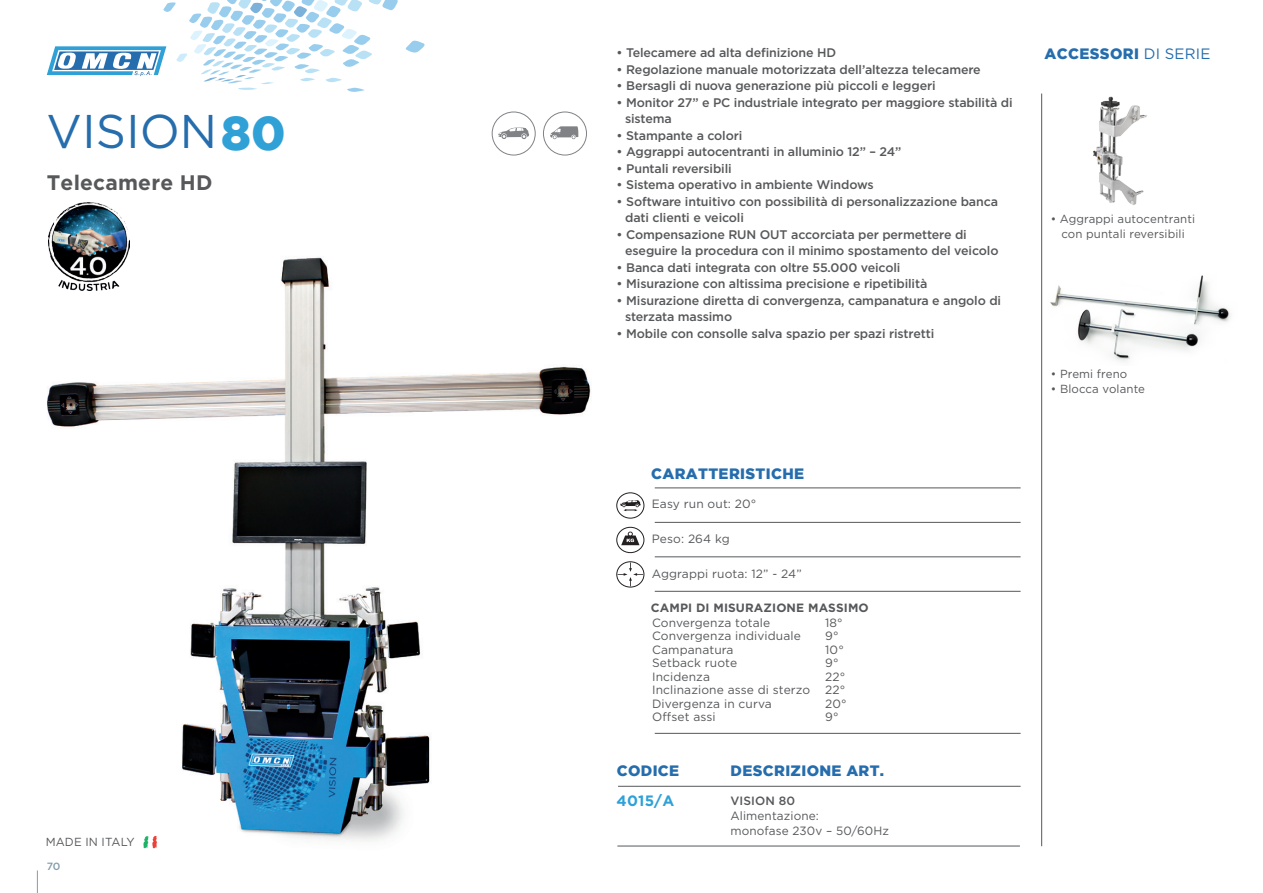
<style>
.page{position:relative;width:1263px;height:893px;background:#fff}
.page>*{position:absolute;margin:0;border:0;box-sizing:border-box;transform-origin:0 0}
.t1{font:47.25px "Gotham";color:#256dad}
.t2{font:700 21px "Gotham";letter-spacing:.01em;color:#57585a}
.t3{font:900 15px "Gotham";letter-spacing:.025em;color:#256dad}
.t4{font:15px "Gotham";color:#256dad}
.t5{font:700 15px "Gotham";color:#2fa1d7}
.t6{font:500 12.45px/16.5px "Gotham";letter-spacing:-.01em;color:#57585a}
.t7{font:12px/13.5px "Gotham";letter-spacing:.01em;color:#57585a}
.t8{font:700 12px "Gotham";letter-spacing:.01em;color:#57585a}
.t9{font:500 12px "Gotham";letter-spacing:.01em;color:#57585a}
.t10{font:11.7px/15px "Gotham";letter-spacing:.01em;color:#57585a;text-align:center}
.t11{font:500 10.5px "Gotham";color:#849dab}
.s1{font-weight:900;color:#2fa1d7}
</style>
<div class="page">
<svg style="left:405px;top:40px;width:20px;height:13px"></svg>
<svg style="left:47px;top:0;width:351px;height:92px"></svg>
<hr style="left:1041px;top:94px;width:1px;height:752px;background:#57585a">
<svg style="left:37px;top:870px;width:1px;height:23px"></svg>
<img style="left:1050px;top:275px;width:181px;height:87px">
<img style="left:1093px;top:96px;width:54px;height:109px">
<div style="left:492px;top:112px;width:43px;height:43px;border:1px solid #808285;border-radius:50%"></div>
<svg style="left:498px;top:127px;width:31px;height:12px"></svg>
<div style="left:543px;top:112px;width:44px;height:43px;border:1px solid #808285;border-radius:50%"></div>
<svg style="left:550px;top:126px;width:28px;height:13px"></svg>
<img style="left:49px;top:202px;width:80px;height:43px">
<hr style="left:617px;top:846px;width:403px;height:1px;background:#57585a">
<hr style="left:618px;top:786px;width:402px;height:1px;background:#57585a">
<hr style="left:655px;top:488px;width:365px;height:1px;background:#57585a">
<hr style="left:655px;top:522px;width:365px;height:1px;background:#57585a">
<hr style="left:655px;top:557px;width:365px;height:1px;background:#57585a">
<hr style="left:655px;top:591px;width:365px;height:1px;background:#57585a">
<hr style="left:655px;top:733px;width:365px;height:1px;background:#57585a">
<div style="left:617px;top:493px;width:27px;height:25px;border:1px solid #231f20;border-radius:50%"></div>
<svg style="left:620px;top:500px;width:21px;height:11px"></svg>
<svg style="left:617px;top:527px;width:27px;height:26px"></svg>
<div style="left:617px;top:527px;width:27px;height:26px;border:1px solid #231f20;border-radius:50%"></div>
<svg style="left:621px;top:532px;width:18px;height:13px"></svg>
<div style="left:617px;top:562px;width:27px;height:25px;border:1px solid #231f20;border-radius:50%"></div>
<svg style="left:618px;top:562px;width:25px;height:24px"></svg>
<img style="left:47px;top:245px;width:544px;height:604px">
<h1 class="t1" style="left:47px;top:103px;width:241px">VISION<span class="s1">80</span></h1>
<h2 class="t2" style="left:47px;top:170px;width:167px">Telecamere HD</h2>
<p class="t10" style="left:46px;top:834px;width:90px">MADE IN ITALY</p>
<p class="t11" style="left:47px;top:861px;width:15px">70</p>
<p class="t6" style="left:617px;top:44px;width:221px">• Telecamere ad alta definizione HD</p>
<p class="t6" style="left:617px;top:61px;width:366px">• Regolazione manuale motorizzata dell’altezza telecamere</p>
<p class="t6" style="left:617px;top:77px;width:321px">• Bersagli di nuova generazione più piccoli e leggeri</p>
<p class="t6" style="left:625px;top:94px;width:389px;text-indent:-9px">• Monitor 27” e PC industriale integrato per maggiore stabilità di sistema</p>
<p class="t6" style="left:617px;top:127px;width:127px">• Stampante a colori</p>
<p class="t6" style="left:617px;top:143px;width:286px">• Aggrappi autocentranti in alluminio 12” – 24”</p>
<p class="t6" style="left:617px;top:160px;width:117px">• Puntali reversibili</p>
<p class="t6" style="left:617px;top:176px;width:259px">• Sistema operativo in ambiente Windows</p>
<p class="t6" style="left:625px;top:193px;width:374px;text-indent:-9px">• Software intuitivo con possibilità di personalizzazione banca dati clienti e veicoli</p>
<p class="t6" style="left:625px;top:226px;width:375px;text-indent:-9px">• Compensazione RUN OUT accorciata per permettere di eseguire la procedura con il minimo spostamento del veicolo</p>
<p class="t6" style="left:617px;top:259px;width:285px">• Banca dati integrata con oltre 55.000 veicoli</p>
<p class="t6" style="left:617px;top:275px;width:312px">• Misurazione con altissima precisione e ripetibilità</p>
<p class="t6" style="left:625px;top:292px;width:378px;text-indent:-9px">• Misurazione diretta di convergenza, campanatura e angolo di sterzata massimo</p>
<p class="t6" style="left:617px;top:325px;width:319px">• Mobile con consolle salva spazio per spazi ristretti</p>
<p class="t3" style="left:651px;top:465px;width:23px">CARATTERISTI</p>
<p class="t3" style="left:771px;top:465px;width:33px">CHE</p>
<p class="t7" style="left:652px;top:497px;width:106px">Easy run out: 20°</p>
<p class="t7" style="left:652px;top:532px;width:79px">Peso: 264 kg</p>
<p class="t7" style="left:652px;top:567px;width:151px">Aggrappi ruota: 12” - 24”</p>
<p class="t8" style="left:651px;top:600px;width:219px">CAMPI DI MISURAZIONE MASSIMO</p>
<p class="t7" style="left:652px;top:615px;width:160px">Convergenza totale<br>Convergenza individuale<br>Campanatura<br>Setback ruote<br>Incidenza<br>Inclinazione asse di sterzo<br>Divergenza in curva<br>Offset assi</p>
<p class="t7" style="left:825px;top:615px;width:23px">18°<br>9°<br>10°<br>9°<br>22°<br>22°<br>20°<br>9°</p>
<p class="t3" style="left:617px;top:762px;width:63px">CODICE</p>
<p class="t5" style="left:617px;top:792px;width:59px">4015/A</p>
<p class="t9" style="left:730px;top:794px;width:66px">VISION 80</p>
<p class="t7" style="left:730px;top:808px;width:160px;line-height:15px">Alimentazione:<br>monofase 230v – 50/60Hz</p>
<p class="t3" style="left:730px;top:762px;width:82px">DESCRIZIONE</p>
<p class="t3" style="left:846px;top:762px;width:12px">ART</p>
<p class="t3" style="left:880px;top:762px;width:6px">.</p>
<p class="t3" style="left:1044px;top:45px;width:46px">ACCESSORI</p>
<p class="t4" style="left:1144px;top:44px;width:41px">di serie</p>
<p class="t10" style="left:1051px;top:212px;width:146px">• Aggrappi autocentranti con puntali reversibili</p>
<p class="t10" style="left:1051px;top:367px;width:78px">• Premi freno</p>
<p class="t10" style="left:1051px;top:382px;width:96px">• Blocca volante</p>
</div>
